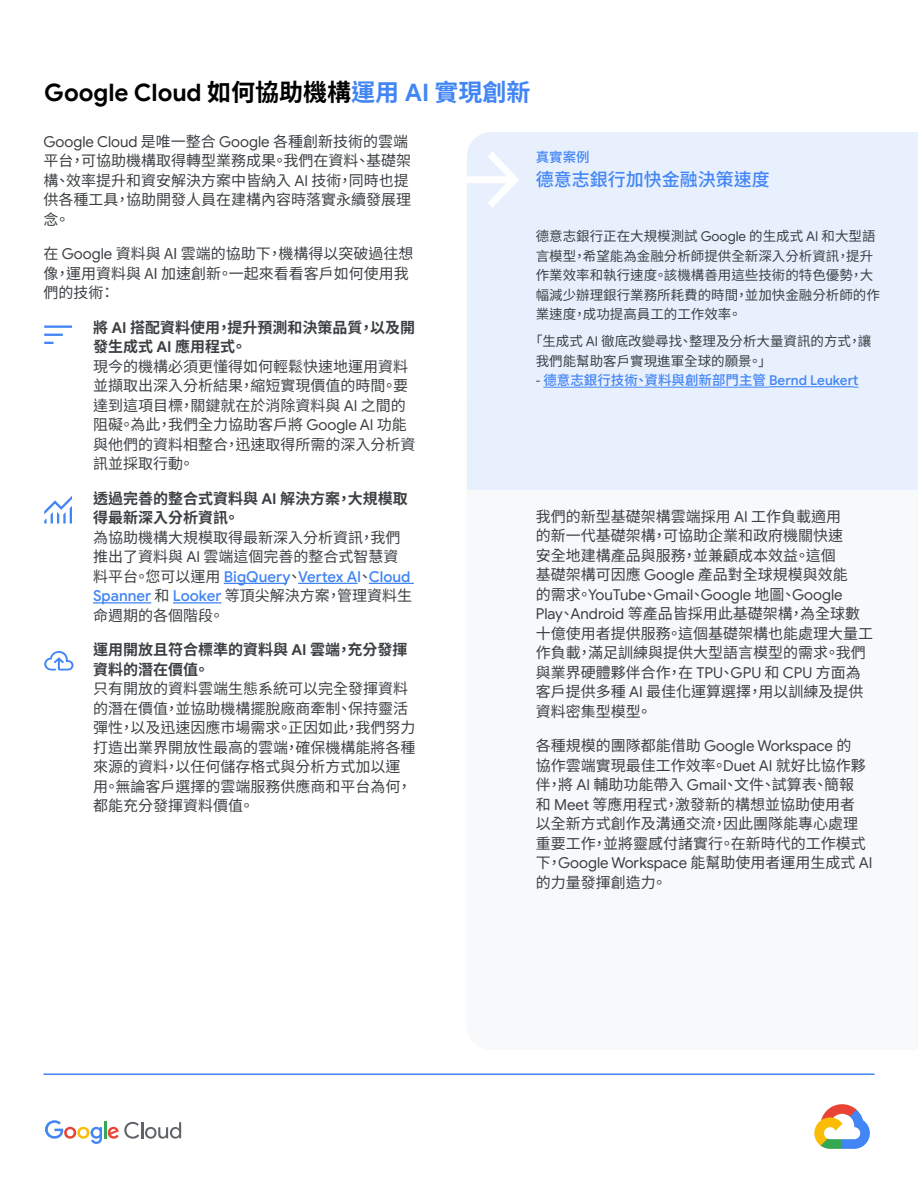
<style>
.page{position:relative;width:918px;height:1188px;background:#fff}
.page>*{position:absolute;margin:0;border:0;box-sizing:border-box;transform-origin:0 0}
.Heading_2{font:700 24px "Google Sans";letter-spacing:-.005em;color:#000}
.Heading_3{font:500 18px "Noto Sans CJ Ktc";color:#4285f4}
.Body{font:15px/19.5px "Noto Sans CJ Ktc";color:#3c4043}
.Body-2{font:13.5px/19.5px "Noto Sans CJ Ktc";color:#3c4043}
.Body-3{font:500 13.5px "Noto Sans CJ Ktc";color:#4285f4}
.Heading_3-2{font:500 13.5px "Noto Sans CJ Ktc";color:#4285f4}
.s1{font-family:"Noto Sans CJ Ktc"}
.s2{font-family:"Noto Sans CJ Ktc";color:#4285f4}
.s3{color:#4285f4}
.s4{font-family:"Google Sans"}
.s5{font-weight:700}
.s6{font-family:"Google Sans";font-weight:700}
.s7{font-family:"Google Sans";font-weight:500;color:#4285f4}
.s8{font-weight:400;color:#3c4043}
</style>
<div class="page">
<hr style="left:44px;top:1073px;width:830px;height:2px;background:#4285f4">
<svg style="left:45px;top:1120px;width:57px;height:24px"></svg>
<hr style="left:104px;top:1121px;width:3px;height:17px;background:#34a853">
<svg style="left:108px;top:1122px;width:73px;height:17px"></svg>
<svg style="left:814px;top:1104px;width:56px;height:45px"></svg>
<div style="left:467px;top:132px;width:451px;height:358px;background:#e8f0fe"></div>
<hr style="left:224px;top:583px;width:63px;height:1px;background:#4285f4">
<hr style="left:298px;top:583px;width:60px;height:1px;background:#4285f4">
<hr style="left:369px;top:583px;width:45px;height:1px;background:#4285f4">
<hr style="left:93px;top:602px;width:58px;height:2px;background:#4285f4">
<hr style="left:173px;top:602px;width:48px;height:2px;background:#4285f4">
<svg style="left:467px;top:151px;width:52px;height:57px"></svg>
<hr style="left:543px;top:387px;width:226px;height:1px;background:#4285f4">
<hr style="left:769px;top:386px;width:84px;height:1px;background:#4285f4">
<svg style="left:44px;top:342px;width:10px;height:2px"></svg>
<svg style="left:44px;top:334px;width:19px;height:2px"></svg>
<hr style="left:44px;top:326px;width:28px;height:2px;background:#4285f4">
<svg style="left:44px;top:496px;width:28px;height:28px"></svg>
<svg style="left:44px;top:651px;width:30px;height:19px"></svg>
<p class="Heading_2" style="left:44px;top:78px;width:488px">Google Cloud <span class="s1">如何協助機構</span><span class="s2">運用</span> <span class="s3">AI</span> <span class="s2">實現創新</span></p>
<p class="Body" style="left:44px;top:132px;width:369px"><span class="s4">Google Cloud</span> 是唯一整合 <span class="s4">Google</span> 各種創新技術的雲端平台，可協助機構取得轉型業務成果。我們在資料、基礎架構、效率提升和資安解決方案中皆納入 <span class="s4">AI</span> 技術，同時也提供各種工具，協助開發人員在建構內容時落實永續發展理念。</p>
<p class="Body" style="left:44px;top:244px;width:371px">在 <span class="s4">Google</span> 資料與 AI 雲端的協助下，機構得以突破過往想像，運用資料與 AI 加速創新。一起來看看客戶如何使用我們的技術：</p>
<p class="Body" style="left:93px;top:318px;width:324px"><span class="s5">將</span> <span class="s6">AI</span> <span class="s5">搭配資料使用，提升預測和決策品質，以及開發生成式</span> <span class="s6">AI</span> <span class="s5">應用程式。<br></span>現今的機構必須更懂得如何輕鬆快速地運用資料並擷取出深入分析結果，縮短實現價值的時間。要達到這項目標，關鍵就在於消除資料與 <span class="s4">AI</span> 之間的阻礙。為此，我們全力協助客戶將 <span class="s4">Google AI</span> 功能與他們的資料相整合，迅速取得所需的深入分析資訊並採取行動。</p>
<p class="Body" style="left:93px;top:489px;width:321px"><span class="s5">透過完善的整合式資料與</span> <span class="s6">AI</span> <span class="s5">解決方案，大規模取得最新深入分析資訊。<br></span>為協助機構大規模取得最新深入分析資訊，我們推出了資料與 <span class="s4">AI</span> 雲端這個完善的整合式智慧資料平台。您可以運用 <span class="s7">BigQuery</span>、<span class="s7">Vertex AI</span>、<span class="s7">Cloud<br>Spanner</span> 和 <span class="s7">Looker</span> 等頂尖解決方案，管理資料生命週期的各個階段。</p>
<p class="Body" style="left:93px;top:640px;width:324px"><span class="s5">運用開放且符合標準的資料與</span> <span class="s6">AI</span> <span class="s5">雲端，充分發揮資料的潛在價值。<br></span>只有開放的資料雲端生態系統可以完全發揮資料的潛在價值，並協助機構擺脫廠商牽制、保持靈活彈性，以及迅速因應市場需求。正因如此，我們努力打造出業界開放性最高的雲端，確保機構能將各種來源的資料，以任何儲存格式與分析方式加以運用。無論客戶選擇的雲端服務供應商和平台為何，都能充分發揮資料價值。</p>
<p class="Heading_3-2" style="left:536px;top:149px;width:55px">真實案例</p>
<p class="Heading_3" style="left:536px;top:169px;width:236px">德意志銀行加快金融決策速度</p>
<p class="Body-2" style="left:536px;top:227px;width:346px">德意志銀行正在大規模測試 <span class="s4">Google</span> 的生成式 <span class="s4">AI</span> 和大型語言模型，希望能為金融分析師提供全新深入分析資訊，提升作業效率和執行速度。該機構善用這些技術的特色優勢，大幅減少辦理銀行業務所耗費的時間，並加快金融分析師的作業速度，成功提高員工的工作效率。</p>
<p class="Body-2" style="left:536px;top:332px;width:337px;text-indent:-6px">「生成式 <span class="s4">AI</span> 徹底改變尋找、整理及分析大量資訊的方式，讓我們能幫助客戶實現進軍全球的願景。」</p>
<p class="Body-3" style="left:536px;top:373px;width:324px"><span class="s8">-</span> 德意志銀行技術、資料與創新部門主管 <span class="s4">Bernd Leuker</span>t</p>
<p class="Body" style="left:536px;top:507px;width:339px">我們的新型基礎架構雲端採用 <span class="s4">AI</span> 工作負載適用<br>的新一代基礎架構，可協助企業和政府機關快速<br>安全地建構產品與服務，並兼顧成本效益。這個<br>基礎架構可因應 <span class="s4">Google</span> 產品對全球規模與效能<br>的需求。<span class="s4">YouTube</span>、<span class="s4">Gmail</span>、<span class="s4">Google</span> 地圖、<span class="s4">Google<br>Play</span>、<span class="s4">Android</span> 等產品皆採用此基礎架構，為全球數十億使用者提供服務。這個基礎架構也能處理大量工作負載，滿足訓練與提供大型語言模型的需求。我們與業界硬體夥伴合作，在 <span class="s4">TPU</span>、<span class="s4">GPU</span> 和 <span class="s4">CPU</span> 方面為客戶提供多種 <span class="s4">AI</span> 最佳化運算選擇，用以訓練及提供資料密集型模型。</p>
<p class="Body" style="left:536px;top:736px;width:338px">各種規模的團隊都能借助 <span class="s4">Google Workspace</span> 的<br>協作雲端實現最佳工作效率。<span class="s4">Duet AI</span> 就好比協作夥伴，將 <span class="s4">AI</span> 輔助功能帶入 <span class="s4">Gmail</span>、文件、試算表、簡報和 <span class="s4">Meet</span> 等應用程式，激發新的構想並協助使用者以全新方式創作及溝通交流，因此團隊能專心處理重要工作，並將靈感付諸實行。在新時代的工作模式下，<span class="s4">Google Workspace</span> 能幫助使用者運用生成式 <span class="s4">AI</span>的力量發揮創造力。</p>
</div>
